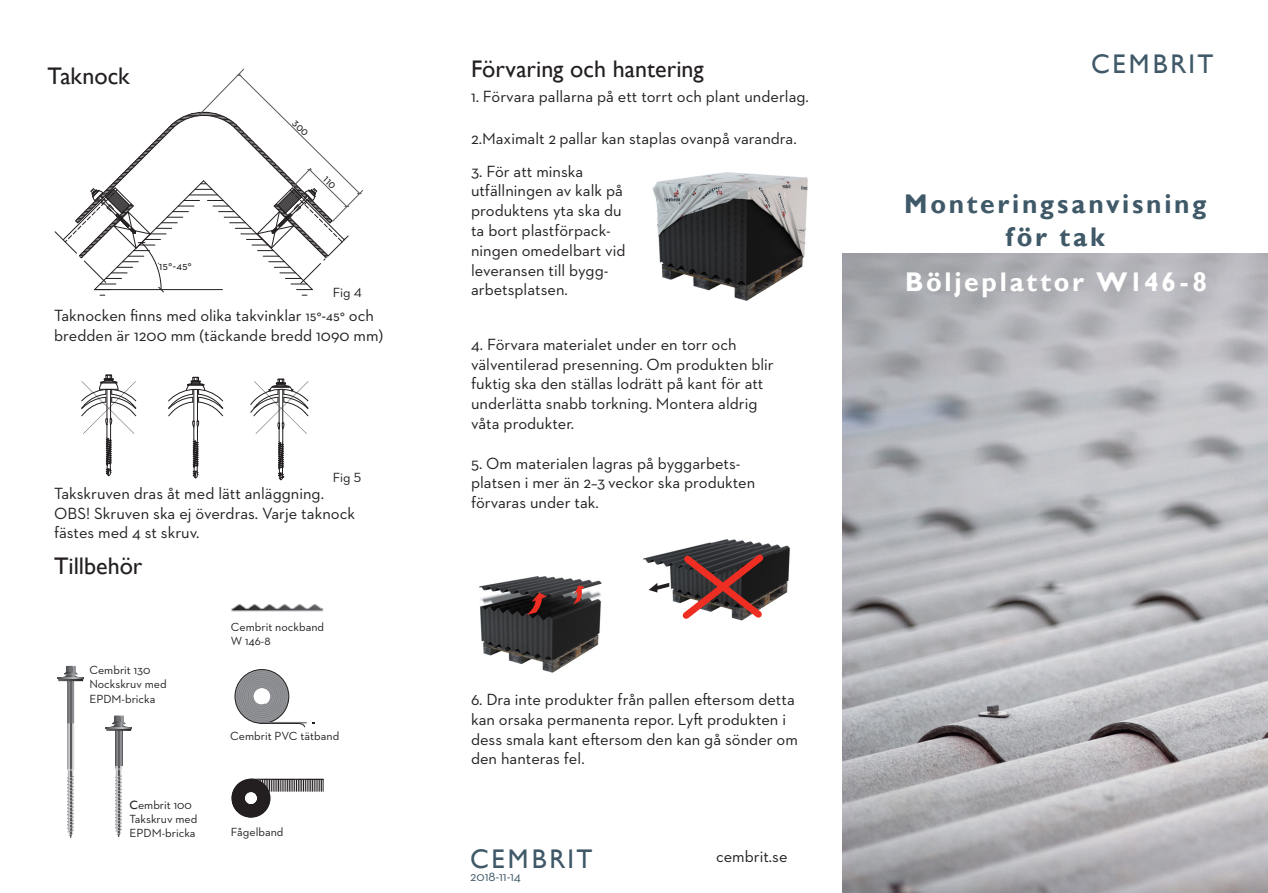
<style>
.page{position:relative;width:1268px;height:893px;background:#fff}
.page>*{position:absolute;margin:0;border:0;box-sizing:border-box;transform-origin:0 0}
.brødtekst{font:700 27px/32.4px "Gill Sans";letter-spacing:.105em;color:#405968;text-align:center}
.brødtekst-2{font:700 27px "Gill Sans";letter-spacing:.1em;color:#fff}
.brødtekst-3{font:27px "Gill Sans";letter-spacing:.1em;color:#405968}
.overskrift_2{font:24px "Gill Sans";color:#231f20}
.t1{font:16.5px/19.8px "Neutraface 2 Text";color:#231f20}
.brødtekst-4{font:13.5px "Neutraface 2 Text";color:#231f20}
.t2{font:13.5px "Neutraface 2 Text";color:#405968}
.t3{font:12px/14.4px "Neutraface 2 Text";color:#231f20}
.s1{font-family:"Gill Sans"}
.s2{font-style:inherit}
</style>
<div class="page">
<img style="left:652px;top:172px;width:156px;height:129px">
<img style="left:643px;top:539px;width:147px;height:65px">
<svg style="left:676px;top:548px;width:93px;height:73px"></svg>
<svg style="left:648px;top:583px;width:21px;height:9px"></svg>
<img style="left:479px;top:576px;width:123px;height:97px">
<svg style="left:573px;top:585px;width:11px;height:20px"></svg>
<svg style="left:526px;top:593px;width:20px;height:22px"></svg>
<svg style="left:81px;top:374px;width:55px;height:102px"></svg>
<svg style="left:168px;top:377px;width:55px;height:102px"></svg>
<svg style="left:250px;top:379px;width:58px;height:101px"></svg>
<svg style="left:235px;top:669px;width:71px;height:58px"></svg>
<svg style="left:106px;top:716px;width:26px;height:121px"></svg>
<svg style="left:231px;top:779px;width:92px;height:39px"></svg>
<svg style="left:58px;top:666px;width:26px;height:172px"></svg>
<svg style="left:232px;top:604px;width:91px;height:7px"></svg>
<img style="left:842px;top:253px;width:425px;height:640px">
<svg style="left:55px;top:68px;width:309px;height:228px"></svg>
<p class="overskrift_2" style="left:48px;top:62px;width:84px">Taknock</p>
<p class="brødtekst-4" style="left:159px;top:257px;width:34px">15°-45°</p>
<p class="brødtekst-4" style="left:333px;top:284px;width:31px">Fig 4</p>
<p class="t1" style="left:54px;top:305px;width:330px">Taknocken finns med olika takvinklar 15°-45° och bredden är 1200 mm (täckande bredd 1090 mm)</p>
<p class="brødtekst-4" style="left:333px;top:469px;width:30px">Fig 5</p>
<p class="t1" style="left:54px;top:483px;width:271px">Takskruven dras åt med lätt anläggning.</p>
<p class="t1" style="left:54px;top:503px;width:302px">OBS! Skruven ska ej överdras. Varje taknock fästes med 4 st skruv.</p>
<p class="overskrift_2" style="left:54px;top:552px;width:90px">Tillbehör</p>
<p class="t3" style="left:89px;top:663px;width:79px">Cembrit 130<br>Nockskruv med<br>EPDM-bricka</p>
<p class="t3" style="left:129px;top:797px;width:69px"><span class="s1">C</span>embrit 100<br>Takskruv med<br>EPDM-bricka</p>
<p class="t3" style="left:231px;top:619px;width:95px">Cembrit nockband</p>
<p class="t3" style="left:231px;top:634px;width:41px">W 146-8</p>
<p class="t3" style="left:230px;top:729px;width:110px">Cembrit PVC tätband</p>
<p class="t3" style="left:231px;top:825px;width:54px">Fågelband</p>
<p class="overskrift_2" style="left:471px;top:55px;width:234px">Förvaring och hantering</p>
<p class="t1" style="left:471px;top:86px;width:339px">1. Förvara pallarna på ett torrt och plant underlag.</p>
<p class="t1" style="left:471px;top:128px;width:327px">2.Maximalt 2 pallar kan staplas ovanpå varandra.</p>
<p class="t1" style="left:471px;top:161px;width:156px">3. För att minska utfällningen av kalk på produktens yta ska du ta bort plastförpack&shy;ningen omedelbart vid leveransen till bygg-</p>
<p class="t1" style="left:471px;top:280px;width:98px">arbetsplatsen.</p>
<p class="t1" style="left:471px;top:334px;width:304px">4. Förvara materialet under en torr och välventilerad presenning. Om produkten blir fuktig ska den ställas lodrätt på kant för att</p>
<p class="t1" style="left:471px;top:394px;width:288px">underlätta snabb torkning. Montera aldrig våta produkter.</p>
<p class="t1" style="left:471px;top:453px;width:286px">5. Om materialen lagras på byggarbets&shy;platsen i mer än 2–3 veckor ska produkten förvaras under tak.</p>
<p class="t1" style="left:471px;top:689px;width:328px">6. Dra inte produkter från pallen eftersom detta kan orsaka permanenta repor. Lyft produkten i dess smala kant eftersom den kan gå sönder om den hanteras fel.</p>
<p class="brødtekst-3" style="left:470px;top:843px;width:124px">CEMBRIT</p>
<p class="t1" style="left:716px;top:846px;width:73px">cembrit.se</p>
<p class="t2" style="left:470px;top:868px;width:52px">2018-11-14</p>
<p class="brødtekst-3" style="left:1090px;top:48px;width:124px">CEMBRIT</p>
<p class="brødtekst" style="left:903px;top:189px;width:304px">Monteringsanvisning för tak</p>
<p class="brødtekst-2" style="left:904px;top:265px;width:303px">Böljeplattor <span class="s2">W146-8</span></p>
</div>
